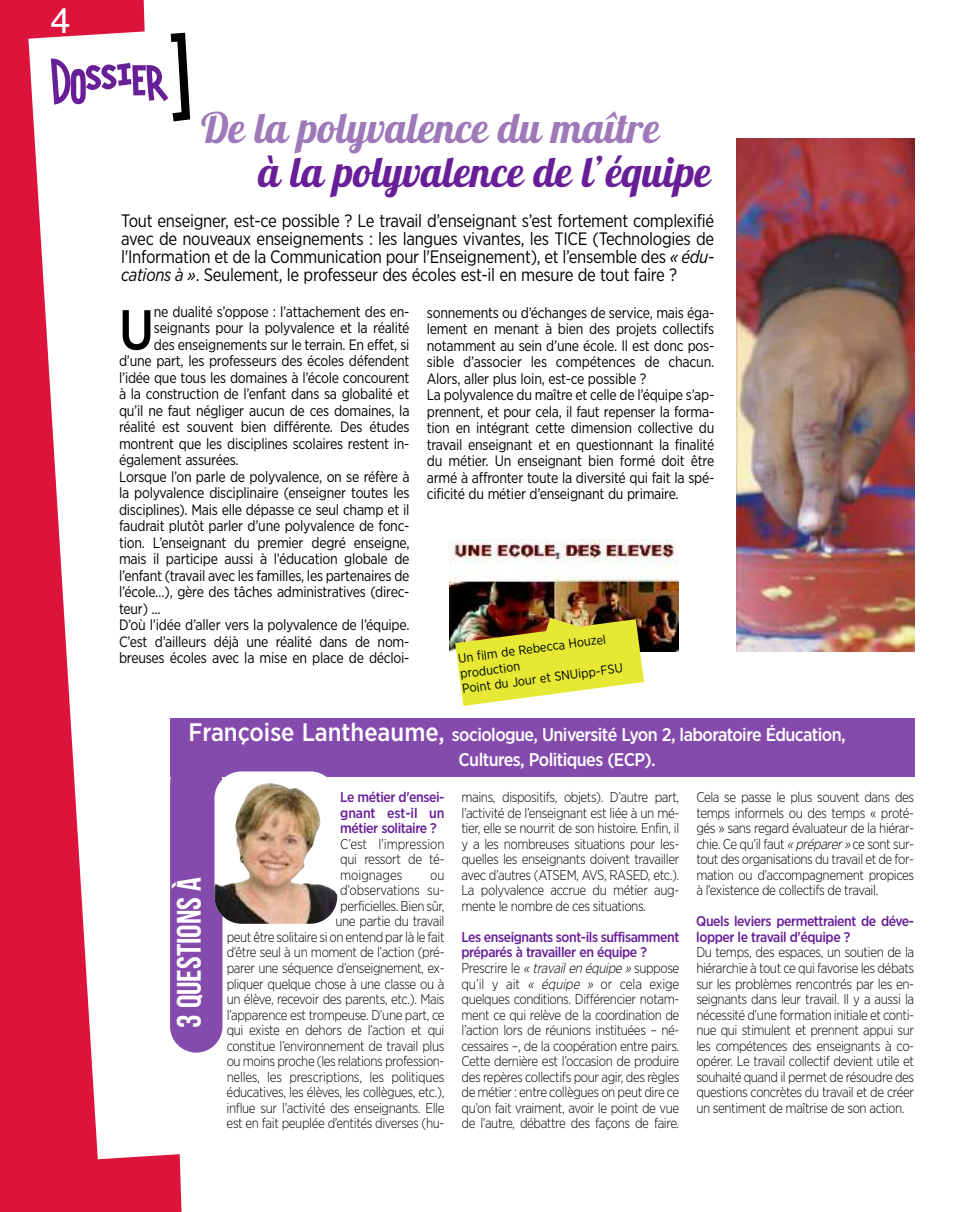
<style>
.page{position:relative;width:978px;height:1212px;background:#fff}
.page>*{position:absolute;margin:0;border:0;box-sizing:border-box;transform-origin:0 0}
.t1{font:72px "Wild Monkeys AOE";color:#671e97}
.t2{font:500 56.25px "Gotham Narrow";color:#000;scale:.95 1}
.t3{font:42px "Lobster 1.4";color:#671e97}
.t4{font:42px "Lobster 1.4";color:#9e79b9}
.t5{font:36px "Helvetica";color:#fff}
.t6{font:33.9px "Bebas Neue";color:#fff}
.t7{font:500 18.3px/24.8px "Gotham Narrow";letter-spacing:-.03em;color:#fff}
.t8{font:18px/18px "Gotham Narrow";letter-spacing:-.02em;color:#000;text-align:justify;scale:.95 1}
.t9{font:15px/16.5px "Gotham Narrow";letter-spacing:-.02em;color:#000;scale:.95 1}
.t10{font:300 14.1px/15.5px "Gotham Narrow";letter-spacing:-.03em;color:#000;text-align:justify;scale:.95 1}
.t11{font:500 14.1px/15.5px "Gotham Narrow";letter-spacing:-.03em;color:#671e97;text-align:justify}
.t12{font:12.75px/15.5px "Gotham Narrow";color:#000}
.s1{font-size:113.25px;color:#000}
.s2{font-style:italic}
.s3{font-size:25.35px}
.s4{font-weight:500;color:#671e97}
</style>
<div class="page">
<div style="left:0;top:0;width:182px;height:1212px;background:#dc143c"></div>
<svg style="left:28px;top:27px;width:195px;height:1132px"></svg>
<div style="left:170px;top:718px;width:744px;height:59px;background:#854bac"></div>
<div style="left:170px;top:757px;width:52px;height:295px;background:#854bac;border-radius:26px"></div>
<div style="left:214px;top:771px;width:123px;height:153px;background:#fff;border-radius:27px"></div>
<img style="left:214px;top:783px;width:123px;height:141px">
<img style="left:736px;top:139px;width:178px;height:512px">
<img style="left:449px;top:539px;width:229px;height:112px">
<svg style="left:455px;top:618px;width:189px;height:88px;background:#d6d451"></svg>
<h3 class="t5" style="left:50px;top:5px;width:22px">4</h3>
<h1 class="t1" style="left:50px;top:51px;width:141px;rotate:-2deg">dossier<span class="s1">]</span></h1>
<h3 class="t4" style="left:201px;top:101px;width:460px">De la polyvalence du maître</h3>
<h3 class="t3" style="left:259px;top:145px;width:454px">à la polyvalence de l’équipe</h3>
<p class="t8" style="left:121px;top:213px;width:626px">Tout enseigner, est-ce possible ? Le travail d’enseignant s’est fortement complexifié avec de nouveaux enseignements : les langues vivantes, les TICE (Technologies de l'Information et de la Communication pour l'Enseignement), et l’ensemble des <span class="s2">« édu&shy;cations à »</span>. Seulement, le professeur des écoles est-il en mesure de tout faire ?</p>
<h2 class="t2" style="left:119px;top:310px;width:38px">U</h2>
<p class="t9" style="left:154px;top:304px;width:271px">ne dualité s’oppose : l’attachement des en-</p>
<p class="t9" style="left:154px;top:321px;width:271px">seignants pour la polyvalence et la réalité</p>
<p class="t9" style="left:154px;top:337px;width:271px">des enseignements sur le terrain. En effet, si</p>
<p class="t9" style="left:119px;top:354px;width:307px">d’une part, les professeurs des écoles défendent</p>
<p class="t9" style="left:119px;top:370px;width:307px">l’idée que tous les domaines à l’école concourent</p>
<p class="t9" style="left:119px;top:387px;width:307px">à la construction de l’enfant dans sa globalité et</p>
<p class="t9" style="left:119px;top:403px;width:307px">qu’il ne faut négliger aucun de ces domaines, la</p>
<p class="t9" style="left:119px;top:420px;width:307px">réalité est souvent bien différente. Des études</p>
<p class="t9" style="left:119px;top:436px;width:307px">montrent que les disciplines scolaires restent in-</p>
<p class="t9" style="left:119px;top:453px;width:127px">également assurées.</p>
<p class="t9" style="left:119px;top:469px;width:307px">Lorsque l’on parle de polyvalence, on se réfère à</p>
<p class="t9" style="left:119px;top:486px;width:307px">la polyvalence disciplinaire (enseigner toutes les</p>
<p class="t9" style="left:119px;top:502px;width:307px">disciplines). Mais elle dépasse ce seul champ et il</p>
<p class="t9" style="left:119px;top:519px;width:307px">faudrait plutôt parler d’une polyvalence de fonc-</p>
<p class="t9" style="left:119px;top:535px;width:307px">tion. L’enseignant du premier degré enseigne,</p>
<p class="t9" style="left:119px;top:552px;width:307px">mais il participe aussi à l’éducation globale de</p>
<p class="t9" style="left:119px;top:568px;width:307px">l’enfant (travail avec les familles, les partenaires de</p>
<p class="t9" style="left:119px;top:585px;width:307px">l’école…), gère des tâches administratives (direc-</p>
<p class="t9" style="left:119px;top:601px;width:45px">teur) ...</p>
<p class="t9" style="left:119px;top:618px;width:307px">D’où l’idée d’aller vers la polyvalence de l’équipe.</p>
<p class="t9" style="left:119px;top:634px;width:307px">C’est d’ailleurs déjà une réalité dans de nom-</p>
<p class="t9" style="left:119px;top:651px;width:307px">breuses écoles avec la mise en place de décloi-</p>
<p class="t9" style="left:427px;top:305px;width:304px">sonnements ou d’échanges de service, mais éga&shy;lement en menant à bien des projets collectifs notamment au sein d’une école. Il est donc pos&shy;sible d’associer les compétences de chacun.<br>Alors, aller plus loin, est-ce possible ?<br>La polyvalence du maître et celle de l’équipe s’ap&shy;prennent, et pour cela, il faut repenser la forma&shy;tion en intégrant cette dimension collective du travail enseignant et en questionnant la finalité du métier. Un enseignant bien formé doit être armé à affronter toute la diversité qui fait la spé&shy;cificité du métier d’enseignant du primaire.</p>
<p class="t12" style="left:457px;top:652px;width:163px;rotate:-8deg">Un film de Rebecca Houzel production<br>Point du Jour et SNUipp-FSU</p>
<p class="t7" style="left:459px;top:724px;width:389px;text-indent:-270px"><span class="s3">Françoise Lantheaume,</span> sociologue, Université Lyon 2, laboratoire Éducation,<br>Cultures, Politiques (ECP).</p>
<h3 class="t6" style="left:169px;top:1027px;width:152px;rotate:-90deg">3 Questions à</h3>
<p class="t11" style="left:340px;top:791px;width:106px">Le métier d'ensei&shy;gnant est-il un métier solitaire ?</p>
<p class="t10" style="left:340px;top:837px;width:111px">C’est l’impression qui ressort de té&shy;moignages</p>
<p class="t10" style="left:227px;top:868px;width:231px;text-align:right">ou<br>d’observations su-<br>perficielles. Bien sûr,<br>une partie du travail<br>peut être solitaire si on entend par là le fait d’être seul à un moment de l’action (pré&shy;parer une séquence d’enseignement, ex&shy;pliquer quelque chose à une classe ou à un élève, recevoir des parents, etc.). Mais l’apparence est trompeuse. D’une part, ce qui existe en dehors de l’action et qui constitue l’environnement de travail plus ou moins proche (les relations profession&shy;nelles, les prescriptions, les politiques éducatives, les élèves, les collègues, etc.), influe sur l’activité des enseignants. Elle est en fait peuplée d’entités diverses (hu-</p>
<p class="t10" style="left:461px;top:791px;width:231px">mains, dispositifs, objets). D’autre part, l’activité de l’enseignant est liée à un mé&shy;tier, elle se nourrit de son histoire. Enfin, il y a les nombreuses situations pour les&shy;quelles les enseignants doivent travailler avec d’autres (ATSEM, AVS, RASED, etc.).<br>La polyvalence accrue du métier aug&shy;mente le nombre de ces situations.</p>
<p class="t10" style="left:461px;top:930px;width:231px;text-align:left"><span class="s4">Les enseignants sont-ils suffisamment préparés à travailler en équipe ?<br></span>Prescrire le <span class="s2">«travailenéquipe»</span>suppose qu’il y ait <span class="s2">« équipe »</span> or cela exige quelques conditions. Différencier notam&shy;ment ce qui relève de la coordination de l’action lors de réunions instituées – né&shy;cessaires –, de la coopération entre pairs.<br>Cette dernière est l’occasion de produire des repères collectifs pour agir, des règles de métier : entre collègues on peut dire ce qu’on fait vraiment, avoir le point de vue de l’autre, débattre des façons de faire.</p>
<p class="t10" style="left:696px;top:791px;width:231px">Cela se passe le plus souvent dans des temps informels ou des temps « proté&shy;gés » sans regard évaluateur de la hiérar&shy;chie. Ce qu’il faut <span class="s2">«préparer»</span>ce sont sur&shy;tout des organisations du travail et de for&shy;mation ou d’accompagnement propices à l’existence de collectifs de travail.</p>
<p class="t11" style="left:696px;top:915px;width:219px">Quels leviers permettraient de déve&shy;lopper le travail d'équipe ?</p>
<p class="t10" style="left:696px;top:946px;width:231px">Du temps, des espaces, un soutien de la hiérarchie à tout ce qui favorise les débats sur les problèmes rencontrés par les en&shy;seignants dans leur travail. Il y a aussi la nécessité d’une formation initiale et conti&shy;nue qui stimulent et prennent appui sur les compétences des enseignants à co&shy;opérer. Le travail collectif devient utile et souhaité quand il permet de résoudre des questions concrètes du travail et de créer un sentiment de maîtrise de son action.</p>
</div>
